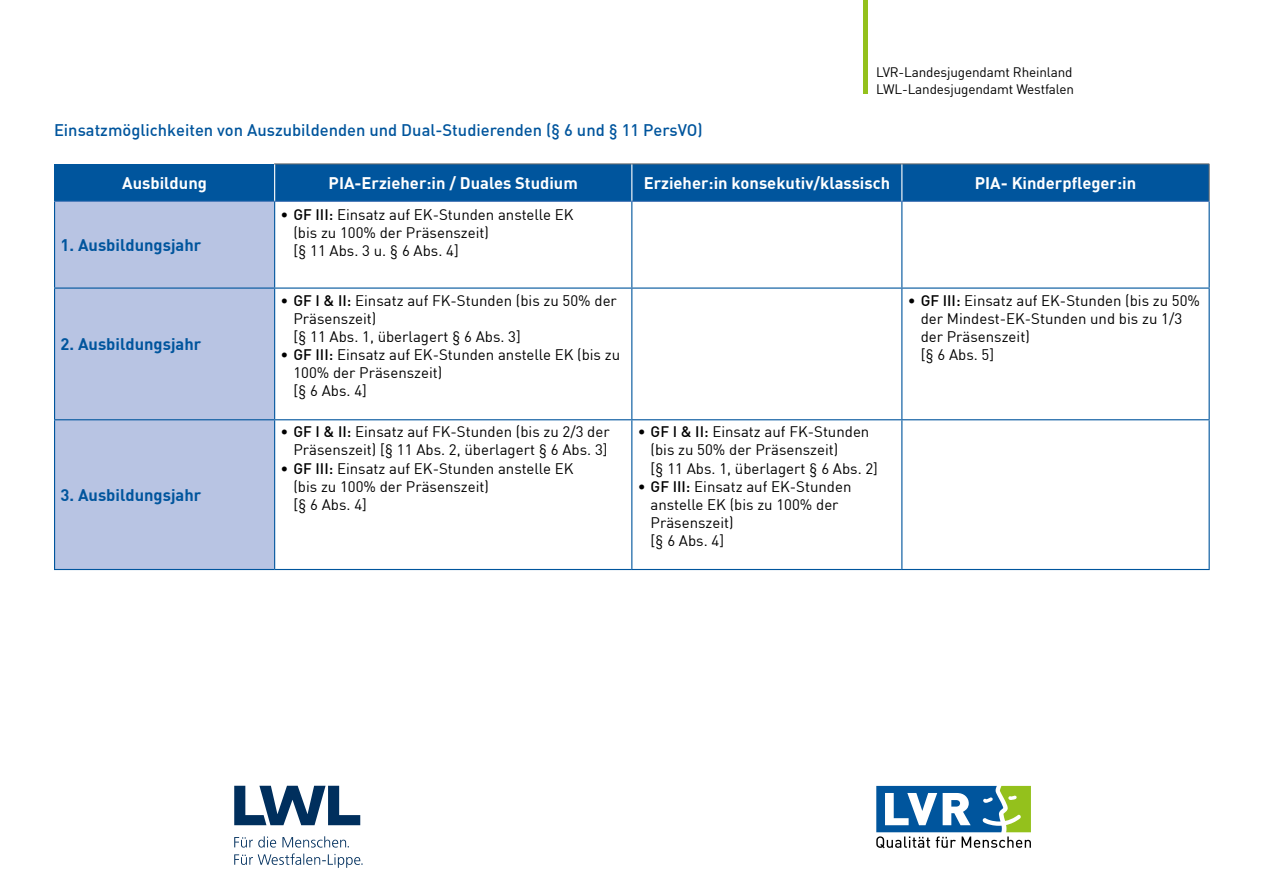
<style>
.page{position:relative;width:1263px;height:893px;background:#fff}
.page>*{position:absolute;margin:0;border:0;box-sizing:border-box;transform-origin:0 0}
.t1{font:700 16.5px "DIN";color:#fff}
.t2{font:500 16.5px "DIN";color:#00559d}
.t3{font:700 16.5px "DIN";color:#00559d}
.t4{font:15px/18px "DIN";color:#000}
.t5{font:13.5px/17px "DIN";letter-spacing:-.01em;color:#000}
.s1{font-weight:500}
</style>
<div class="page">
<svg style="left:876px;top:786px;width:155px;height:62px"></svg>
<svg style="left:234px;top:786px;width:126px;height:39px"></svg>
<svg style="left:234px;top:836px;width:129px;height:32px"></svg>
<div style="left:55px;top:164px;width:220px;height:37px;background:#00559d"></div>
<div style="left:275px;top:165px;width:934px;height:36px;background:#00559d"></div>
<div style="left:55px;top:202px;width:219px;height:367px;background:#b8c4e3"></div>
<hr style="left:274px;top:164px;width:1px;height:37px;background:#fff">
<hr style="left:631px;top:164px;width:1px;height:37px;background:#fff">
<hr style="left:901px;top:164px;width:1px;height:37px;background:#fff">
<hr style="left:54px;top:201px;width:221px;height:1px;background:#517eba">
<hr style="left:275px;top:201px;width:357px;height:1px;background:#517eba">
<hr style="left:632px;top:201px;width:270px;height:1px;background:#517eba">
<hr style="left:902px;top:201px;width:308px;height:1px;background:#517eba">
<hr style="left:274px;top:164px;width:358px;height:1px;background:#6f6f6e">
<hr style="left:632px;top:164px;width:270px;height:1px;background:#6f6f6e">
<hr style="left:902px;top:164px;width:307px;height:1px;background:#6f6f6e">
<hr style="left:1209px;top:164px;width:1px;height:37px;background:#6f6f6e">
<hr style="left:54px;top:202px;width:1px;height:85px;background:#00559d">
<hr style="left:274px;top:202px;width:1px;height:85px;background:#00559d">
<hr style="left:54px;top:287px;width:221px;height:2px;background:#00559d">
<hr style="left:54px;top:289px;width:1px;height:130px;background:#00559d">
<hr style="left:274px;top:289px;width:1px;height:130px;background:#00559d">
<hr style="left:54px;top:419px;width:221px;height:1px;background:#00559d">
<hr style="left:54px;top:420px;width:1px;height:149px;background:#00559d">
<hr style="left:274px;top:420px;width:1px;height:149px;background:#00559d">
<hr style="left:54px;top:569px;width:221px;height:1px;background:#00559d">
<hr style="left:631px;top:202px;width:1px;height:85px;background:#00559d">
<hr style="left:901px;top:202px;width:1px;height:85px;background:#00559d">
<hr style="left:1208px;top:202px;width:2px;height:85px;background:#00559d">
<hr style="left:275px;top:287px;width:357px;height:2px;background:#00559d">
<hr style="left:632px;top:287px;width:270px;height:2px;background:#00559d">
<hr style="left:631px;top:289px;width:1px;height:130px;background:#00559d">
<hr style="left:902px;top:287px;width:308px;height:2px;background:#00559d">
<hr style="left:901px;top:289px;width:1px;height:130px;background:#00559d">
<hr style="left:1208px;top:289px;width:2px;height:130px;background:#00559d">
<hr style="left:275px;top:419px;width:357px;height:1px;background:#00559d">
<hr style="left:632px;top:419px;width:270px;height:1px;background:#00559d">
<hr style="left:631px;top:420px;width:1px;height:149px;background:#00559d">
<hr style="left:902px;top:419px;width:308px;height:1px;background:#00559d">
<hr style="left:901px;top:420px;width:1px;height:149px;background:#00559d">
<hr style="left:1208px;top:420px;width:2px;height:149px;background:#00559d">
<hr style="left:275px;top:569px;width:357px;height:1px;background:#00559d">
<hr style="left:632px;top:569px;width:270px;height:1px;background:#00559d">
<hr style="left:902px;top:569px;width:308px;height:1px;background:#00559d">
<hr style="left:864px;top:0;width:4px;height:94px;background:#94c11c">
<h2 class="t2" style="left:54px;top:120px;width:650px">Einsatzmöglichkeiten von Auszubildenden und Dual-Studierenden (§ 6 und § 11 PersVO)</h2>
<p class="t5" style="left:876px;top:63px;width:199px">LVR-Landesjugendamt Rheinland<br>LWL-Landesjugendamt Westfalen</p>
<p class="t1" style="left:122px;top:172px;width:86px">Ausbildung</p>
<p class="t1" style="left:329px;top:172px;width:251px">PIA-Erzieher:in / Duales Studium</p>
<p class="t1" style="left:644px;top:172px;width:248px">Erzieher:in konsekutiv/klassisch</p>
<p class="t1" style="left:975px;top:172px;width:163px">PIA- Kinderpfleger:in</p>
<p class="t3" style="left:61px;top:235px;width:142px">1. Ausbildungsjahr</p>
<p class="t3" style="left:61px;top:334px;width:142px">2. Ausbildungsjahr</p>
<p class="t3" style="left:61px;top:484px;width:142px">3. Ausbildungsjahr</p>
<p class="t4" style="left:293px;top:205px;width:282px;text-indent:-13px">• <span class="s1">GF III:</span> Einsatz auf EK-Stunden anstelle EK (bis zu 100% der Präsenszeit)<br>[§ 11 Abs. 3 u. § 6 Abs. 4]</p>
<p class="t4" style="left:293px;top:291px;width:325px;text-indent:-13px">• <span class="s1">GF I &amp; II:</span> Einsatz auf FK-Stunden (bis zu 50% der<br>Präsenszeit)<br>[§ 11 Abs. 1, überlagert § 6 Abs. 3]</p>
<p class="t4" style="left:293px;top:345px;width:328px;text-indent:-13px">• <span class="s1">GF III:</span> Einsatz auf EK-Stunden anstelle EK (bis zu<br>100% der Präsenszeit)<br>[§ 6 Abs. 4]</p>
<p class="t4" style="left:281px;top:423px;width:331px;text-align:right">• <span class="s1">GF I &amp; II:</span> Einsatz auf FK-Stunden (bis zu 2/3 der<br>Präsenszeit) [§ 11 Abs. 2, überlagert § 6 Abs. 3]</p>
<p class="t4" style="left:293px;top:459px;width:282px;text-indent:-13px">• <span class="s1">GF III:</span> Einsatz auf EK-Stunden anstelle EK (bis zu 100% der Präsenszeit)<br>[§ 6 Abs. 4]</p>
<p class="t4" style="left:651px;top:423px;width:229px;text-indent:-13px">• <span class="s1">GF I &amp; II:</span> Einsatz auf FK-Stunden (bis zu 50% der Präsenszeit)<br>[§ 11 Abs. 1, überlagert § 6 Abs. 2]</p>
<p class="t4" style="left:651px;top:477px;width:202px;text-indent:-13px">• <span class="s1">GF III:</span> Einsatz auf EK-Stunden anstelle EK (bis zu 100% der<br>Präsenszeit)<br>[§ 6 Abs. 4]</p>
<p class="t4" style="left:921px;top:291px;width:281px;text-indent:-13px">• <span class="s1">GF III:</span> Einsatz auf EK-Stunden (bis zu 50% der Mindest-EK-Stunden und bis zu 1/3 der Präsenszeit)<br>[§ 6 Abs. 5]</p>
</div>
